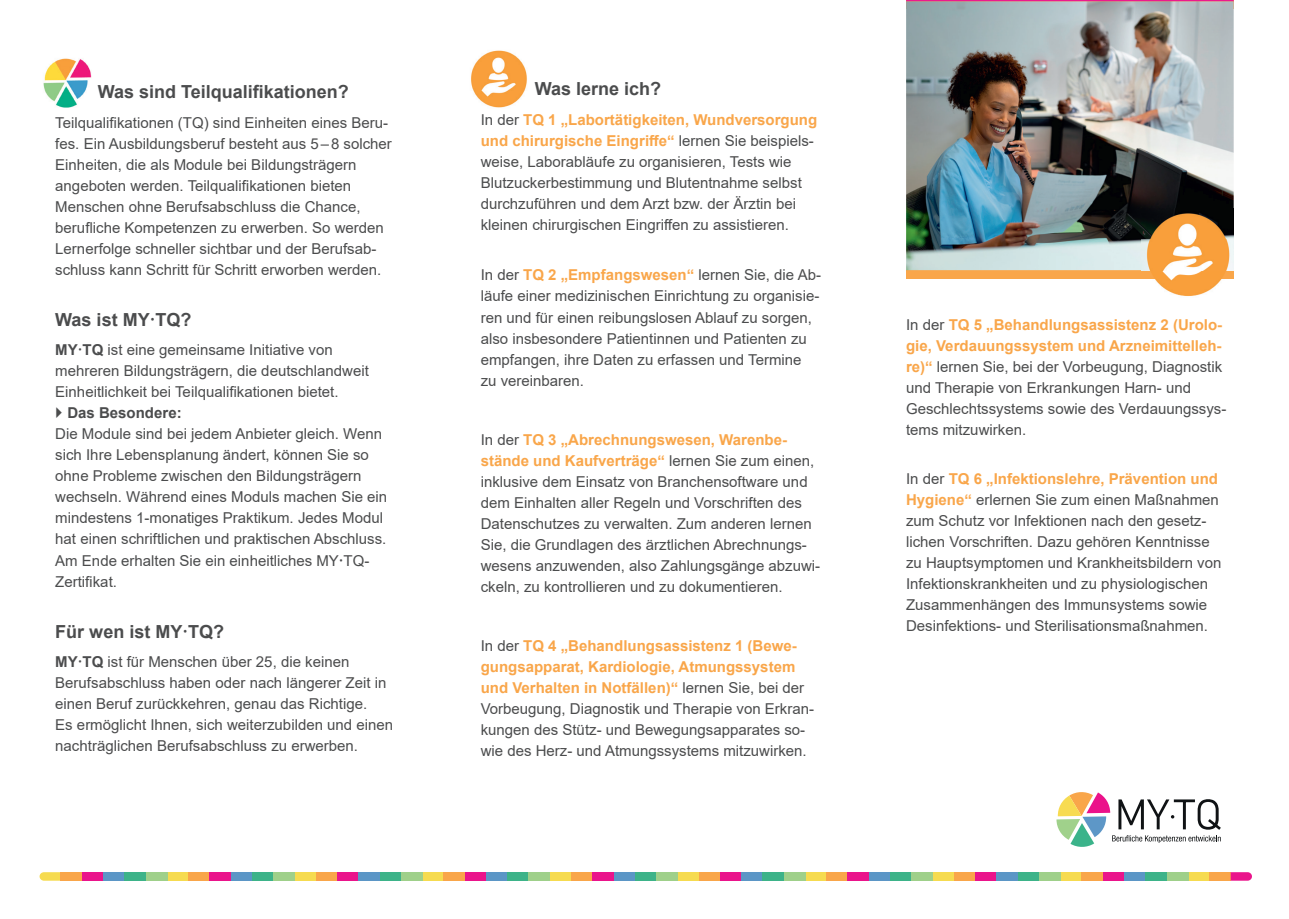
<style>
.page{position:relative;width:1289px;height:919px;background:#fff}
.page>*{position:absolute;margin:0;border:0;box-sizing:border-box;transform-origin:0 0}
.t1{font:700 18px "Arial";color:#4b4c4d}
.t2{font:15px/21px "Arial";color:#4b4c4d}
.t3{font:700 15px "Arial";color:#4b4c4d}
.s1{font-weight:700}
.s2{font-weight:700;color:#f9a64a}
</style>
<div class="page">
<img style="left:471px;top:50px;width:56px;height:58px">
<img style="left:906px;top:0;width:327px;height:1px">
<img style="left:43px;top:58px;width:48px;height:50px">
<div style="left:906px;top:270px;width:327px;height:9px;background:#f9a64a"></div>
<svg style="left:40px;top:872px;width:21px;height:8px"></svg>
<div style="left:167px;top:872px;width:21px;height:8px;background:#f6db50"></div>
<div style="left:295px;top:872px;width:21px;height:8px;background:#f6db50"></div>
<div style="left:422px;top:872px;width:21px;height:8px;background:#f6db50"></div>
<div style="left:550px;top:872px;width:21px;height:8px;background:#f6db50"></div>
<div style="left:677px;top:872px;width:22px;height:8px;background:#f6db50"></div>
<div style="left:805px;top:872px;width:21px;height:8px;background:#f6db50"></div>
<div style="left:932px;top:872px;width:22px;height:8px;background:#f6db50"></div>
<div style="left:1060px;top:872px;width:21px;height:8px;background:#f6db50"></div>
<div style="left:1188px;top:872px;width:21px;height:8px;background:#f6db50"></div>
<div style="left:61px;top:872px;width:21px;height:8px;background:#f9a64a"></div>
<div style="left:188px;top:872px;width:22px;height:8px;background:#f9a64a"></div>
<div style="left:316px;top:872px;width:21px;height:8px;background:#f9a64a"></div>
<div style="left:443px;top:872px;width:22px;height:8px;background:#f9a64a"></div>
<div style="left:571px;top:872px;width:21px;height:8px;background:#f9a64a"></div>
<div style="left:699px;top:872px;width:21px;height:8px;background:#f9a64a"></div>
<div style="left:826px;top:872px;width:21px;height:8px;background:#f9a64a"></div>
<div style="left:954px;top:872px;width:21px;height:8px;background:#f9a64a"></div>
<div style="left:1081px;top:872px;width:22px;height:8px;background:#f9a64a"></div>
<div style="left:1209px;top:872px;width:21px;height:8px;background:#f9a64a"></div>
<div style="left:82px;top:872px;width:21px;height:8px;background:#ea148b"></div>
<div style="left:210px;top:872px;width:21px;height:8px;background:#ea148b"></div>
<div style="left:337px;top:872px;width:21px;height:8px;background:#ea148b"></div>
<div style="left:465px;top:872px;width:21px;height:8px;background:#ea148b"></div>
<div style="left:592px;top:872px;width:22px;height:8px;background:#ea148b"></div>
<div style="left:720px;top:872px;width:21px;height:8px;background:#ea148b"></div>
<div style="left:847px;top:872px;width:22px;height:8px;background:#ea148b"></div>
<div style="left:975px;top:872px;width:21px;height:8px;background:#ea148b"></div>
<div style="left:1103px;top:872px;width:21px;height:8px;background:#ea148b"></div>
<div style="left:103px;top:872px;width:22px;height:8px;background:#5b96c6"></div>
<div style="left:231px;top:872px;width:21px;height:8px;background:#5b96c6"></div>
<div style="left:358px;top:872px;width:22px;height:8px;background:#5b96c6"></div>
<div style="left:486px;top:872px;width:21px;height:8px;background:#5b96c6"></div>
<div style="left:614px;top:872px;width:21px;height:8px;background:#5b96c6"></div>
<div style="left:741px;top:872px;width:21px;height:8px;background:#5b96c6"></div>
<div style="left:869px;top:872px;width:21px;height:8px;background:#5b96c6"></div>
<div style="left:996px;top:872px;width:21px;height:8px;background:#5b96c6"></div>
<div style="left:1124px;top:872px;width:21px;height:8px;background:#5b96c6"></div>
<div style="left:125px;top:872px;width:21px;height:8px;background:#3db389"></div>
<div style="left:252px;top:872px;width:21px;height:8px;background:#3db389"></div>
<div style="left:380px;top:872px;width:21px;height:8px;background:#3db389"></div>
<div style="left:507px;top:872px;width:22px;height:8px;background:#3db389"></div>
<div style="left:635px;top:872px;width:21px;height:8px;background:#3db389"></div>
<div style="left:762px;top:872px;width:22px;height:8px;background:#3db389"></div>
<div style="left:890px;top:872px;width:21px;height:8px;background:#3db389"></div>
<div style="left:1017px;top:872px;width:22px;height:8px;background:#3db389"></div>
<div style="left:1145px;top:872px;width:21px;height:8px;background:#3db389"></div>
<div style="left:146px;top:872px;width:21px;height:8px;background:#9fd08a"></div>
<div style="left:273px;top:872px;width:22px;height:8px;background:#9fd08a"></div>
<div style="left:401px;top:872px;width:21px;height:8px;background:#9fd08a"></div>
<div style="left:529px;top:872px;width:21px;height:8px;background:#9fd08a"></div>
<div style="left:656px;top:872px;width:21px;height:8px;background:#9fd08a"></div>
<div style="left:784px;top:872px;width:21px;height:8px;background:#9fd08a"></div>
<div style="left:911px;top:872px;width:21px;height:8px;background:#9fd08a"></div>
<div style="left:1039px;top:872px;width:21px;height:8px;background:#9fd08a"></div>
<div style="left:1166px;top:872px;width:22px;height:8px;background:#9fd08a"></div>
<svg style="left:1230px;top:872px;width:21px;height:8px"></svg>
<img style="left:906px;top:1px;width:327px;height:269px">
<img style="left:1141px;top:208px;width:92px;height:88px">
<svg style="left:1056px;top:792px;width:164px;height:55px"></svg>
<p class="t1" style="left:98px;top:79px;width:253px">Was sind Teilqualifikationen?</p>
<p class="t2" style="left:55px;top:112px;width:338px">Teilqualifikationen (TQ) sind Einheiten eines Beru&shy;fes. Ein Ausbildungsberuf besteht aus 5 – 8 solcher Einheiten, die als Module bei Bildungsträgern angeboten werden. Teilqualifikationen bieten Menschen ohne Berufsabschluss die Chance, berufliche Kompetenzen zu erwerben. So werden Lernerfolge schneller sichtbar und der Berufsab&shy;schluss kann Schritt für Schritt erworben werden.</p>
<p class="t1" style="left:55px;top:307px;width:137px">Was ist MY TQ?</p>
<p class="t2" style="left:55px;top:339px;width:315px"><span class="s1">MY TQ</span> ist eine gemeinsame Initiative von mehreren Bildungsträgern, die deutschlandweit<br>Einheitlichkeit bei Teilqualifikationen bietet.</p>
<p class="t3" style="left:67px;top:402px;width:116px">Das Besondere:</p>
<p class="t2" style="left:55px;top:423px;width:333px">Die Module sind bei jedem Anbieter gleich. Wenn sich Ihre Lebensplanung ändert, können Sie so ohne Probleme zwischen den Bildungsträgern wechseln. Während eines Moduls machen Sie ein mindestens 1-monatiges Praktikum. Jedes Modul hat einen schriftlichen und praktischen Abschluss.<br>Am Ende erhalten Sie ein einheitliches MY TQ-Zertifikat.</p>
<p class="t1" style="left:55px;top:618px;width:170px">Für wen ist MY TQ?</p>
<p class="t2" style="left:55px;top:651px;width:339px"><span class="s1">MY TQ</span> ist für Menschen über 25, die keinen Berufsabschluss haben oder nach längerer Zeit in einen Beruf zurückkehren, genau das Richtige.<br>Es ermöglicht Ihnen, sich weiterzubilden und einen nachträglichen Berufsabschluss zu erwerben.</p>
<p class="t1" style="left:534px;top:76px;width:128px">Was lerne ich?</p>
<p class="t2" style="left:480px;top:109px;width:338px">In der <span class="s2">TQ 1 „Labortätigkeiten, Wundversorgung und chirurgische Eingriffe“</span> lernen Sie beispiels&shy;weise, Laborabläufe zu organisieren, Tests wie Blutzuckerbestimmung und Blutentnahme selbst durchzuführen und dem Arzt bzw. der Ärztin bei kleinen chirurgischen Eingriffen zu assistieren.</p>
<p class="t2" style="left:480px;top:264px;width:342px">In der <span class="s2">TQ 2 „Empfangswesen“</span> lernen Sie, die Ab&shy;läufe einer medizinischen Einrichtung zu organisie&shy;ren und für einen reibungslosen Ablauf zu sorgen, also insbesondere Patientinnen und Patienten zu empfangen, ihre Daten zu erfassen und Termine zu vereinbaren.</p>
<p class="t2" style="left:480px;top:428px;width:341px">In der <span class="s2">TQ 3 „Abrechnungswesen, Warenbe&shy;stände und Kaufverträge“</span> lernen Sie zum einen, inklusive dem Einsatz von Branchensoftware und dem Einhalten aller Regeln und Vorschriften des Datenschutzes zu verwalten. Zum anderen lernen Sie, die Grundlagen des ärztlichen Abrechnungs&shy;wesens anzuwenden, also Zahlungsgänge abzuwi&shy;ckeln, zu kontrollieren und zu dokumentieren.</p>
<p class="t2" style="left:480px;top:634px;width:335px">In der <span class="s2">TQ 4 „Behandlungsassistenz 1 (Bewe&shy;gungsapparat, Kardiologie, Atmungssystem und Verhalten in Notfällen)“</span> lernen Sie, bei der Vorbeugung, Diagnostik und Therapie von Erkran&shy;kungen des Stütz- und Bewegungsapparates so&shy;wie des Herz- und Atmungssystems mitzuwirken.</p>
<p class="t2" style="left:906px;top:314px;width:322px">In der <span class="s2">TQ 5 „Behandlungsassistenz 2 (Urolo&shy;gie, Verdauungssystem und Arzneimittelleh&shy;re)“</span> lernen Sie, bei der Vorbeugung, Diagnostik und Therapie von Erkrankungen Harn- und Geschlechtssystems sowie des Verdauungssys&shy;tems mitzuwirken.</p>
<p class="t2" style="left:906px;top:467px;width:317px">In der <span class="s2">TQ 6 „Infektionslehre, Prävention und Hygiene“</span> erlernen Sie zum einen Maßnahmen zum Schutz vor Infektionen nach den gesetz&shy;lichen Vorschriften. Dazu gehören Kenntnisse zu Hauptsymptomen und Krankheitsbildern von Infektionskrankheiten und zu physiologischen Zusammenhängen des Immunsystems sowie Desinfektions- und Sterilisationsmaßnahmen.</p>
</div>
